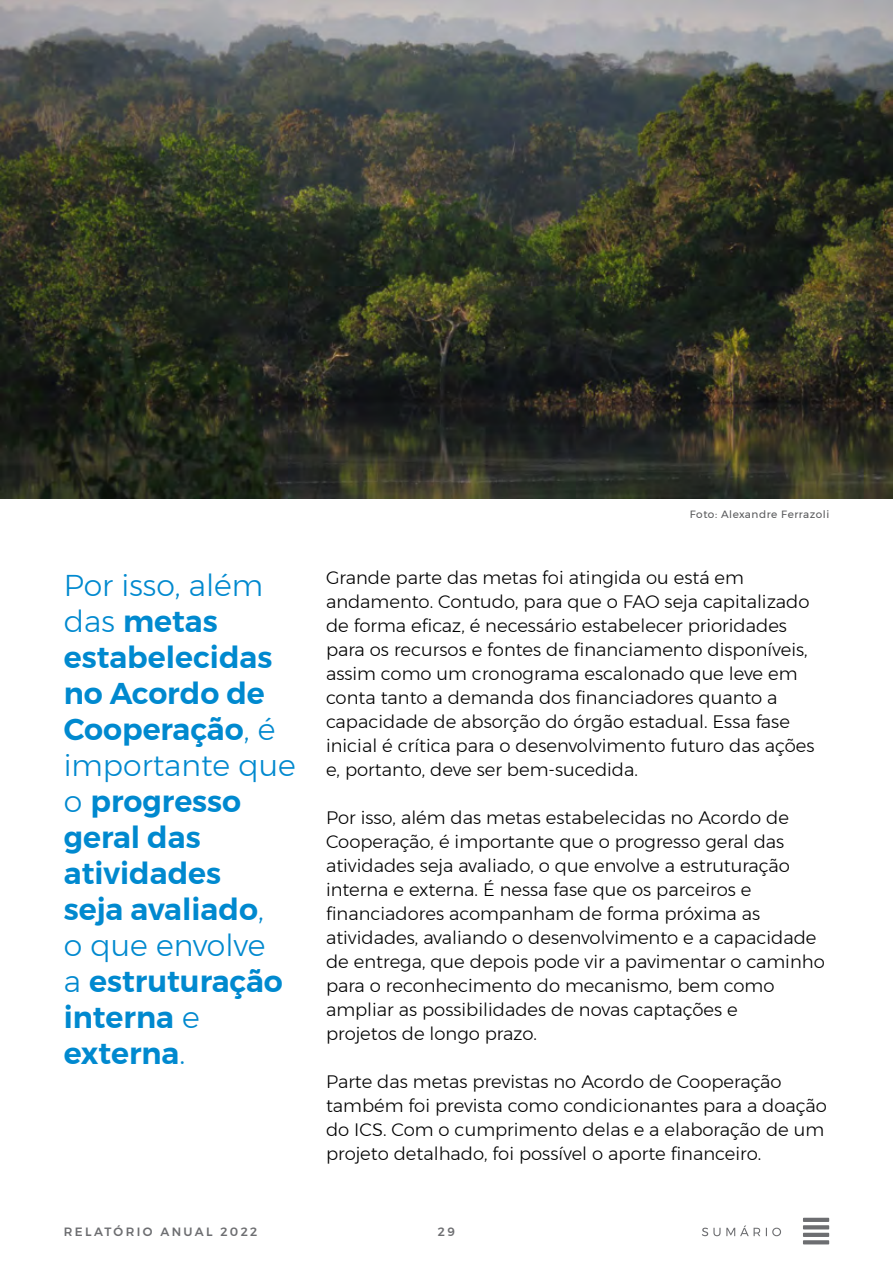
<style>
.page{position:relative;width:893px;height:1263px;background:#fff}
.page>*{position:absolute;margin:0;border:0;box-sizing:border-box;transform-origin:0 0}
.t1{font:600 30px/36px "Montserrat";color:#0089cf}
.t2{font:300 18px/24px "Montserrat";color:#000}
.t3{font:500 12px "Montserrat";letter-spacing:.2em;color:#6d6e71}
.t4{font:10.5px "Montserrat";letter-spacing:.05em;color:#58595b}
.s1{font-weight:300}
</style>
<div class="page">
<img style="left:0;top:0;width:893px;height:498px">
<svg style="left:803px;top:1218px;width:26px;height:26px"></svg>
<svg style="left:702px;top:1225px;width:79px;height:11px"></svg>
<h1 class="t1" style="left:64px;top:567px;width:233px"><span class="s1">Por isso, além das</span> metas estabelecidas no Acordo de<br>Cooperação<span class="s1">, é importante que o</span> progresso geral das atividades<br>seja avaliado<span class="s1">,<br>o que envolve<br>a</span> estruturação interna <span class="s1">e </span>externa<span class="s1">.</span></h1>
<p class="t4" style="left:690px;top:506px;width:141px">Foto: Alexandre Ferrazoli</p>
<p class="t2" style="left:326px;top:565px;width:490px">Grande parte das metas foi atingida ou está em andamento. Contudo, para que o FAO seja capitalizado de forma eficaz, é necessário estabelecer prioridades para os recursos e fontes de financiamento disponíveis, assim como um cronograma escalonado que leve em conta tanto a demanda dos financiadores quanto a capacidade de absorção do órgão estadual. Essa fase inicial é crítica para o desenvolvimento futuro das ações e, portanto, deve ser bem-sucedida.</p>
<p class="t2" style="left:326px;top:805px;width:500px">Por isso, além das metas estabelecidas no Acordo de Cooperação, é importante que o progresso geral das atividades seja avaliado, o que envolve a estruturação interna e externa. É nessa fase que os parceiros e financiadores acompanham de forma próxima as atividades, avaliando o desenvolvimento e a capacidade de entrega, que depois pode vir a pavimentar o caminho para o reconhecimento do mecanismo, bem como ampliar as possibilidades de novas captações e<br>projetos de longo prazo.</p>
<p class="t2" style="left:326px;top:1069px;width:502px">Parte das metas previstas no Acordo de Cooperação também foi prevista como condicionantes para a doação do ICS. Com o cumprimento delas e a elaboração de um projeto detalhado, foi possível o aporte financeiro.</p>
<p class="t3" style="left:64px;top:1222px;width:195px">RELATÓRIO ANUAL 2022</p>
<p class="t3" style="left:438px;top:1222px;width:19px">29</p>
</div>
